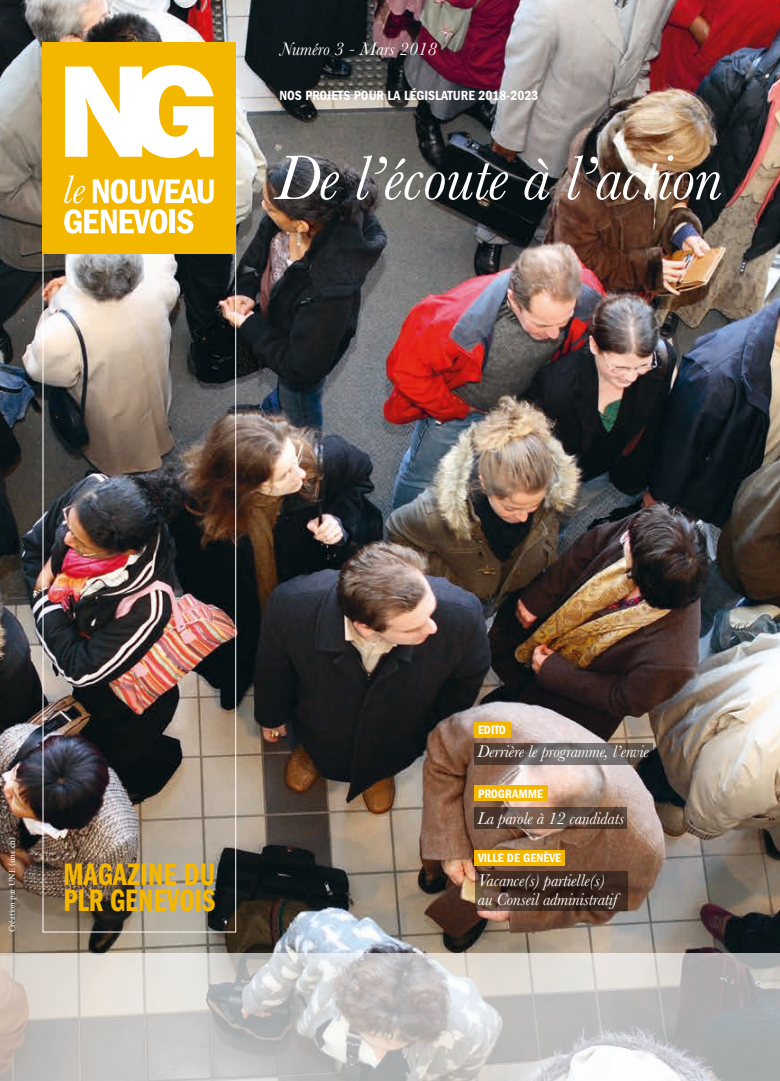
<style>
.page{position:relative;width:780px;height:1081px;background:#fff}
.page>*{position:absolute;margin:0;border:0;box-sizing:border-box;transform-origin:0 0}
.t1{font:italic 65px "Baskerville";letter-spacing:-.01em;color:#fff}
.t2{font:32.12px/26.2px "ITC Franklin Gothic Std Dm Cp";letter-spacing:-.005em;color:#f3b700}
.t3{font:italic 18.75px "Baskerville";color:#fff}
.t4{font:italic 17.5px/18.8px "Baskerville";letter-spacing:-.01em;color:#fff}
.t5{font:13.75px "ITC Franklin Gothic Std Dm Cd";color:#fff}
.t6{font:12.5px "ITC Franklin Gothic Std Dm Cd";color:#fff}
.t7{font:8.75px "Minion Pro";color:#fff}
</style>
<div class="page">
<img style="left:0;top:0;width:780px;height:953px">
<svg style="left:0;top:953px;width:780px;height:128px"></svg>
<div style="left:43px;top:43px;width:193px;height:211px;background:#f3b700"></div>
<svg style="left:64px;top:175px;width:21px;height:28px"></svg>
<svg style="left:93px;top:179px;width:121px;height:24px"></svg>
<svg style="left:64px;top:209px;width:103px;height:25px"></svg>
<div style="left:169px;top:210px;width:6px;height:23px;background:#fff"></div>
<svg style="left:177px;top:209px;width:16px;height:25px"></svg>
<svg style="left:65px;top:65px;width:149px;height:93px"></svg>
<svg style="left:474px;top:743px;width:178px;height:21px"></svg>
<svg style="left:474px;top:807px;width:153px;height:21px"></svg>
<svg style="left:474px;top:871px;width:153px;height:40px;fill:#3e2b21"></svg>
<div style="left:474px;top:721px;width:37px;height:16px;background:#f3b700"></div>
<div style="left:474px;top:849px;width:91px;height:16px;background:#f3b700"></div>
<div style="left:474px;top:785px;width:74px;height:16px;background:#f3b700"></div>
<p class="t3" style="left:280px;top:36px;width:158px">Numéro 3 - Mars 2018</p>
<p class="t5" style="left:279px;top:87px;width:260px">NOS PROJETS POUR LA LÉGISLATURE 2018-2023</p>
<h1 class="t1" style="left:276px;top:135px;width:448px">De l’écoute à l’action</h1>
<p class="t7" style="left:6px;top:932px;width:97px;rotate:-90deg">Création par UNE (une.ch)</p>
<h2 class="t2" style="left:63px;top:861px;width:153px">MAGAZINE DU<br>PLR GENEVOIS</h2>
<p class="t6" style="left:478px;top:722px;width:29px">EDITO</p>
<p class="t4" style="left:477px;top:742px;width:172px">Derrière le programme, l’envie</p>
<p class="t6" style="left:478px;top:786px;width:67px">PROGRAMME</p>
<p class="t4" style="left:477px;top:808px;width:148px">La parole à 12 candidats</p>
<p class="t6" style="left:478px;top:850px;width:85px">VILLE DE GENÈVE</p>
<p class="t4" style="left:478px;top:871px;width:141px">Vacance(s) partielle(s) au Conseil administratif</p>
</div>
